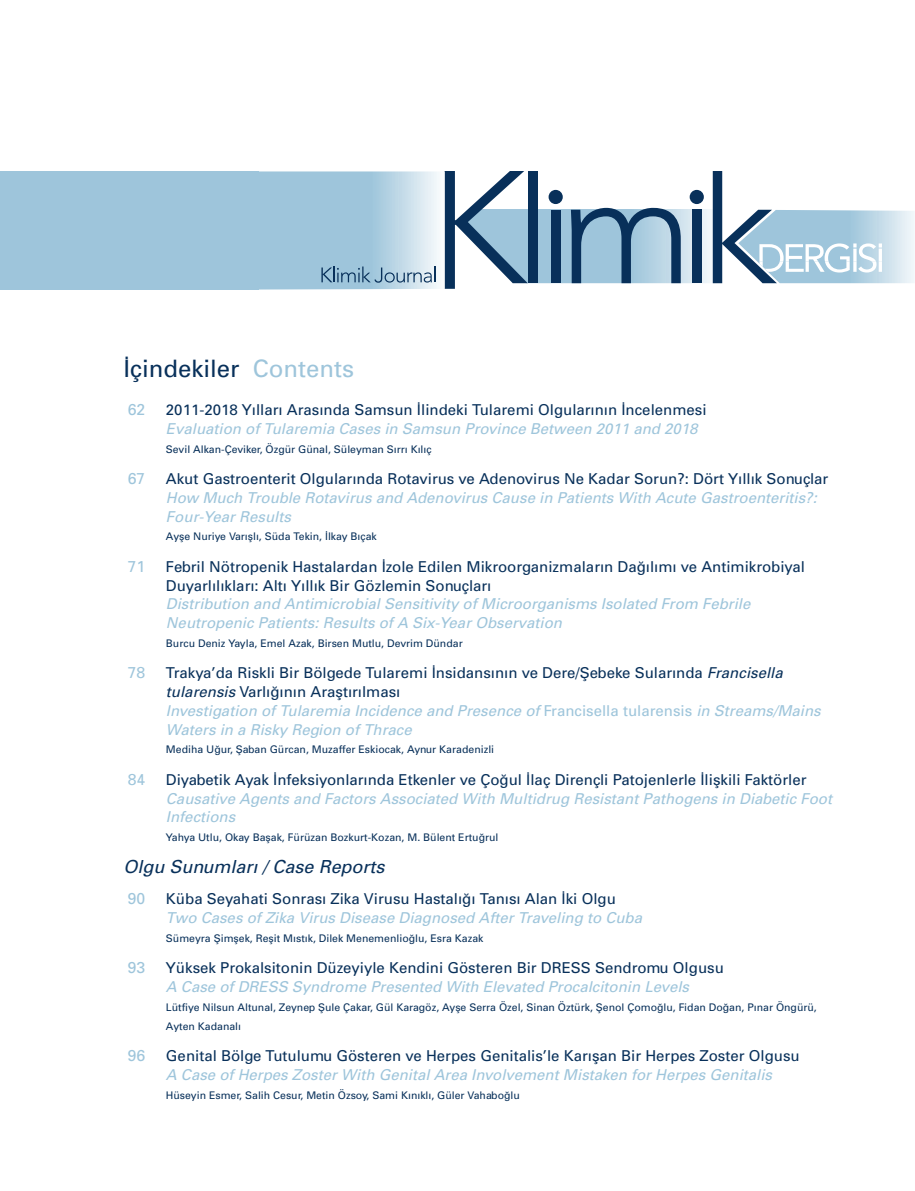
<style>
.page{position:relative;width:915px;height:1191px;background:#fff}
.page>*{position:absolute;margin:0;border:0;box-sizing:border-box;transform-origin:0 0}
.t1{font:24px "Univers Tr";color:#08305a}
.t2{font:18px "Univers Italic Tr";color:#08305a}
.t3{font:15.75px "Univers Tr";color:#9ec5db}
.t4{font:15px/18.8px "Univers Tr";color:#08305a}
.t5{font:15px/18.8px "Univers Italic Tr";color:#9ec5db}
.t6{font:10.5px/18.8px "Univers Tr";color:#08305a}
.s1{color:#9ec5db}
.s2{font-family:"Univers Italic Tr"}
.s3{font-family:"Univers Tr"}
</style>
<div class="page">
<svg style="left:258px;top:171px;width:656px;height:118px"></svg>
<div style="left:0;top:171px;width:258px;height:118px;background:#9ec5db"></div>
<p class="t1" style="left:123px;top:354px;width:232px">İçindekiler <span class="s1">Contents</span></p>
<p class="t3" style="left:128px;top:400px;width:19px">62</p>
<p class="t4" style="left:166px;top:400px;width:542px">2011-2018 Yılları Arasında Samsun İlindeki Tularemi Olgularının İncelenmesi</p>
<p class="t5" style="left:166px;top:419px;width:533px">Evaluation of Tularemia Cases in Samsun Province Between 2011 and 2018</p>
<p class="t6" style="left:166px;top:439px;width:267px">Sevil Alkan-Çeviker, Özgür Günal, Süleyman Sırrı Kılıç</p>
<p class="t3" style="left:128px;top:469px;width:19px">67</p>
<p class="t4" style="left:166px;top:469px;width:663px">Akut Gastroenterit Olgularında Rotavirus ve Adenovirus Ne Kadar Sorun?: Dört Yıllık Sonuçlar</p>
<p class="t5" style="left:166px;top:488px;width:652px">How Much Trouble Rotavirus and Adenovirus Cause in Patients With Acute Gastroenteritis?:<br>Four-Year Results</p>
<p class="t6" style="left:166px;top:527px;width:212px">Ayşe Nuriye Varışlı, Süda Tekin, İlkay Bıçak</p>
<p class="t3" style="left:128px;top:556px;width:19px">71</p>
<p class="t4" style="left:166px;top:557px;width:640px">Febril Nötropenik Hastalardan İzole Edilen Mikroorganizmaların Dağılımı ve Antimikrobiyal<br>Duyarlılıkları: Altı Yıllık Bir Gözlemin Sonuçları</p>
<p class="t5" style="left:166px;top:594px;width:585px">Distribution and Antimicrobial Sensitivity of Microorganisms Isolated From Febrile<br>Neutropenic Patients: Results of A Six-Year Observation</p>
<p class="t6" style="left:166px;top:633px;width:298px">Burcu Deniz Yayla, Emel Azak, Birsen Mutlu, Devrim Dündar</p>
<p class="t3" style="left:128px;top:663px;width:19px">78</p>
<p class="t4" style="left:166px;top:663px;width:618px">Trakya’da Riskli Bir Bölgede Tularemi İnsidansının ve Dere/Şebeke Sularında <span class="s2">Francisella tularensis</span> Varlığının Araştırılması</p>
<p class="t5" style="left:166px;top:701px;width:656px">Investigation of Tularemia Incidence and Presence of <span class="s3">Francisella tularensis</span> in Streams/Mains<br>Waters in a Risky Region of Thrace</p>
<p class="t6" style="left:166px;top:740px;width:329px">Mediha Uğur, Şaban Gürcan, Muzaffer Eskiocak, Aynur Karadenizli</p>
<p class="t3" style="left:128px;top:769px;width:19px">84</p>
<p class="t4" style="left:166px;top:770px;width:641px">Diyabetik Ayak İnfeksiyonlarında Etkenler ve Çoğul İlaç Dirençli Patojenlerle İlişkili Faktörler</p>
<p class="t5" style="left:166px;top:788px;width:667px">Causative Agents and Factors Associated With Multidrug Resistant Pathogens in Diabetic Foot<br>Infections</p>
<p class="t6" style="left:166px;top:828px;width:334px">Yahya Utlu, Okay Başak, Fürüzan Bozkurt-Kozan, M. Bülent Ertuğrul</p>
<p class="t2" style="left:123px;top:855px;width:262px">Olgu Sunumları / Case Reports</p>
<p class="t3" style="left:128px;top:889px;width:19px">90</p>
<p class="t4" style="left:166px;top:889px;width:451px">Küba Seyahati Sonrası Zika Virusu Hastalığı Tanısı Alan İki Olgu</p>
<p class="t5" style="left:166px;top:908px;width:477px">Two Cases of Zika Virus Disease Diagnosed After Traveling to Cuba</p>
<p class="t6" style="left:166px;top:928px;width:319px">Sümeyra Şimşek, Reşit Mıstık, Dilek Menemenlioğlu, Esra Kazak</p>
<p class="t3" style="left:128px;top:958px;width:19px">93</p>
<p class="t4" style="left:166px;top:958px;width:559px">Yüksek Prokalsitonin Düzeyiyle Kendini Gösteren Bir DRESS Sendromu Olgusu</p>
<p class="t5" style="left:166px;top:977px;width:524px">A Case of DRESS Syndrome Presented With Elevated Procalcitonin Levels</p>
<p class="t6" style="left:166px;top:997px;width:652px">Lütfiye Nilsun Altunal, Zeynep Şule Çakar, Gül Karagöz, Ayşe Serra Özel, Sinan Öztürk, Şenol Çomoğlu, Fidan Doğan, Pınar Öngürü,<br>Ayten Kadanalı</p>
<p class="t3" style="left:128px;top:1045px;width:19px">96</p>
<p class="t4" style="left:166px;top:1046px;width:635px">Genital Bölge Tutulumu Gösteren ve Herpes Genitalis’le Karışan Bir Herpes Zoster Olgusu</p>
<p class="t5" style="left:166px;top:1064px;width:607px">A Case of Herpes Zoster With Genital Area Involvement Mistaken for Herpes Genitalis</p>
<p class="t6" style="left:166px;top:1085px;width:355px">Hüseyin Esmer, Salih Cesur, Metin Özsoy, Sami Kınıklı, Güler Vahaboğlu</p>
</div>
